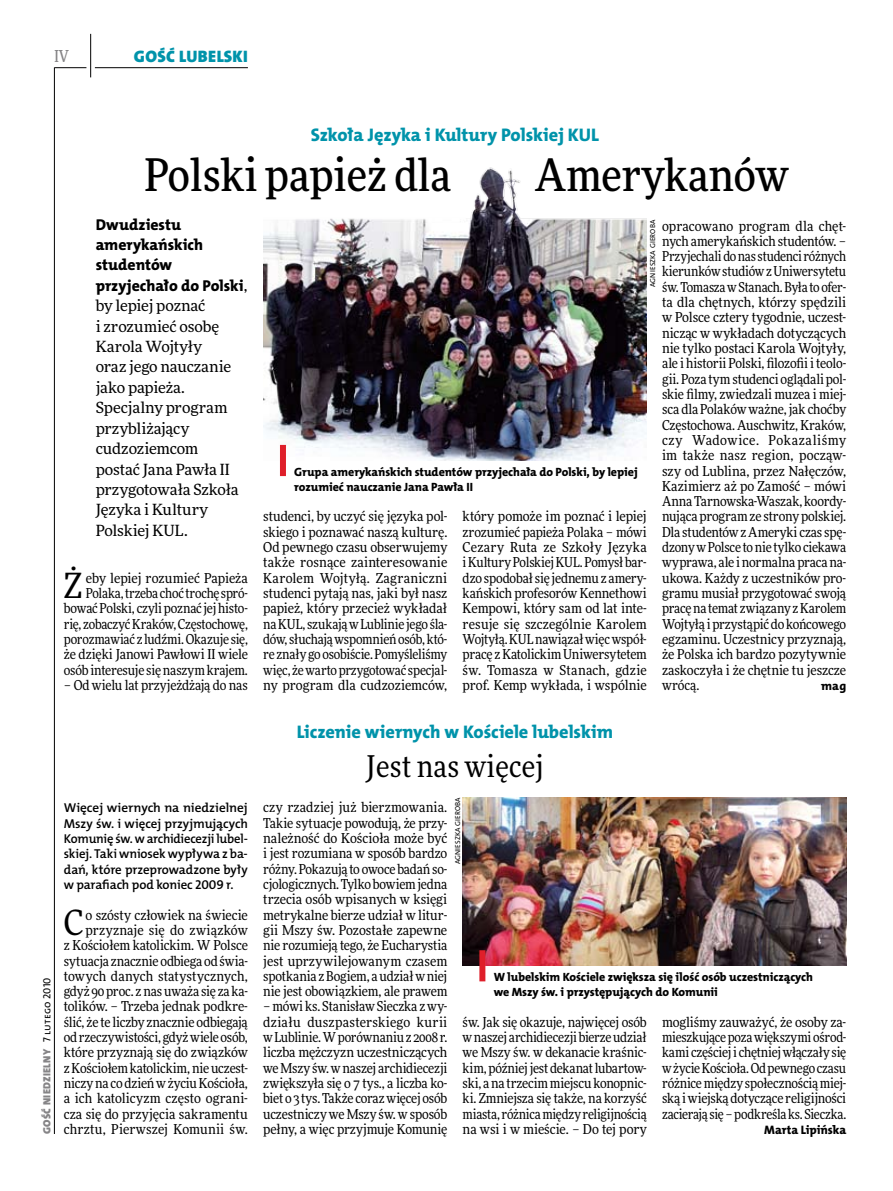
<style>
.page{position:relative;width:893px;height:1191px;background:#fff}
.page>*{position:absolute;margin:0;border:0;box-sizing:border-box;transform-origin:0 0}
.t1{font:500 45px "Freeday Narrow";color:#000}
.t2{font:34.8px "Freeday Narrow News";color:#000}
.t3{font:30px "Freeday Narrow News";letter-spacing:.01em;color:#000}
.t4{font:18.3px "The Mix HP8 Ex Bld";color:#0093aa}
.t5{font:16.65px "The Mix HP9 Blk";letter-spacing:.02em;color:#0093aa}
.t6{font:500 16.5px "Freeday Narrow";color:#858486;scale:.9 1}
.t7{font:15.75px/20.4px "The Mix HP8 Ex Bld";color:#000}
.t8{font:15.45px/20.4px "Freeday News";letter-spacing:-.01em;color:#000}
.t9{font:13.65px/15.3px "Freeday Narrow News";letter-spacing:-.01em;color:#000;text-align:justify}
.t10{font:12.9px/15.3px "The Mix HP6 Se Bld";letter-spacing:-.01em;color:#000;text-align:justify}
.t11{font:12.3px "The Mix HP8 Ex Bld";color:#000}
.t12{font:12px/15.3px "The Mix HP8 Ex Bld";letter-spacing:-.005em;color:#000}
.t13{font:10.5px "The Mix HP9 Blk";letter-spacing:.025em;color:#858486}
.t14{font:7.2px "The Mix HP5 Plain";letter-spacing:.005em;color:#000}
.s1{font-family:"Freeday News";font-size:15.45px}
.s2{font-family:"The Mix HP5 Plain";color:#000}
</style>
<div class="page">
<hr style="left:54px;top:67px;width:1px;height:1067px;background:#000">
<hr style="left:90px;top:34px;width:1px;height:43px;background:#000">
<hr style="left:54px;top:67px;width:32px;height:1px;background:#000">
<hr style="left:95px;top:67px;width:153px;height:1px;background:#000">
<img style="left:263px;top:167px;width:384px;height:293px">
<div style="left:280px;top:445px;width:6px;height:31px;background:#df1f2a"></div>
<img style="left:463px;top:797px;width:383px;height:168px">
<div style="left:479px;top:950px;width:6px;height:31px;background:#df1f2a"></div>
<p class="t6" style="left:54px;top:46px;width:17px">IV</p>
<p class="t5" style="left:134px;top:46px;width:115px">GOŚĆ LUBELSKI</p>
<h3 class="t4" style="left:311px;top:123px;width:290px">Szkoła Języka i Kultury Polskiej KUL</h3>
<h1 class="t1" style="left:144px;top:147px;width:308px">Polski papież dla</h1>
<h1 class="t1" style="left:535px;top:147px;width:255px">Amerykanów</h1>
<p class="t7" style="left:96px;top:214px;width:153px">Dwudziestu amerykańskich studentów przyjechało do Polski<span class="s1">,</span></p>
<p class="t8" style="left:96px;top:295px;width:145px">by lepiej poznać<br>i zrozumieć osobę<br>Karola Wojtyły<br>oraz jego nauczanie jako papieża.<br>Specjalny program przybliżający cudzoziemcom postać Jana Pawła II przygotowała Szkoła<br>Języka i Kultury<br>Polskiej KUL.</p>
<h2 class="t2" style="left:64px;top:564px;width:20px">Ż</h2>
<p class="t9" style="left:64px;top:570px;width:186px;text-align:right">eby lepiej rozumieć Papieża Polaka, trzeba choć trochę spró&shy;bować Polski, czyli poznać jejhisto&shy;rię, zobaczyć Kraków, Częstochowę, porozmawiać z ludźmi. Okazuje się, że dzięki Janowi Pawłowi II wiele osób interesuje się naszym krajem.</p>
<p class="t9" style="left:64px;top:677px;width:186px">– Od wielu lat przyjeżdżają do nas</p>
<p class="t13" style="left:40px;top:1134px;width:158px;rotate:-90deg">GOŚĆ NIEDZIELNY <span class="s2">7 lutego 2010</span></p>
<p class="t10" style="left:64px;top:800px;width:186px">Więcej wiernych na niedzielnej Mszy św. i więcej przyjmujących Komunię św. w archidiecezji lubel&shy;skiej. Taki wniosek wypływa z ba&shy;dań, które przeprowadzone były w parafiach pod koniec 2009 r.</p>
<h2 class="t2" style="left:64px;top:901px;width:21px">C</h2>
<p class="t9" style="left:64px;top:907px;width:186px;text-align:right">o szósty człowiek na świecie przyznaje się do związków<br>z Kościołem katolickim. W Polsce sytuacja znacznie odbiega od świa&shy;towych danych statystycznych, gdyż 90 proc. znas uważa się za ka&shy;tolików. – Trzeba jednak podkre&shy;ślić, że te liczby znacznie odbiegają od rzeczywistości, gdyż wiele osób, które przyznają się do związków zKościołem katolickim, nie uczest&shy;niczy na co dzień wżyciu Kościoła, a ich katolicyzm często ograni&shy;cza się do przyjęcia sakramentu chrztu, Pierwszej Komunii św.</p>
<p class="t14" style="left:648px;top:287px;width:68px;rotate:-90deg">Agnieszka Gieroba</p>
<p class="t9" style="left:662px;top:218px;width:186px">opracowano program dla chęt&shy;nych amerykańskich studentów. – Przyjechali donas studenci różnych kierunków studiów zUniwersytetu św. Tomasza wStanach. Była to ofer&shy;ta dla chętnych, którzy spędzili w Polsce cztery tygodnie, uczest&shy;nicząc w wykładach dotyczących nie tylko postaci Karola Wojtyły, ale i historii Polski, filozofii i teolo&shy;gii. Poza tym studenci oglądali pol&shy;skie filmy, zwiedzali muzea i miej&shy;sca dla Polaków ważne, jak choćby Częstochowa. Auschwitz, Kraków, czy Wadowice. Pokazaliśmy im także nasz region, począw&shy;szy od Lublina, przez Nałęczów, Kazimierz aż po Zamość – mówi Anna Tarnowska-Waszak, koordy&shy;nująca program ze strony polskiej.<br>Dla studentów zAmeryki czas spę&shy;dzony wPolsce tonie tylko ciekawa wyprawa, ale inormalna praca na&shy;ukowa. Każdy z uczestników pro&shy;gramu musiał przygotować swoją pracę na temat związany zKarolem Wojtyłą i przystąpić do końcowego egzaminu. Uczestnicy przyznają, że Polska ich bardzo pozytywnie zaskoczyła i że chętnie tu jeszcze wrócą.</p>
<p class="t12" style="left:294px;top:464px;width:345px">Grupa amerykańskich studentów przyjechała do Polski, by lepiej rozumieć nauczanie Jana Pawła II</p>
<p class="t9" style="left:263px;top:509px;width:186px">studenci, by uczyć się języka pol&shy;skiego i poznawać naszą kulturę.<br>Od pewnego czasu obserwujemy także rosnące zainteresowanie Karolem Wojtyłą. Zagraniczni studenci pytają nas, jaki był nasz papież, który przecież wykładał naKUL, szukają wLublinie jego śla&shy;dów, słuchają wspomnień osób, któ&shy;re znały go osobiście. Pomyśleliśmy więc, żewarto przygotować specjal&shy;ny program dla cudzoziemców,</p>
<p class="t9" style="left:463px;top:509px;width:186px">który pomoże im poznać i lepiej zrozumieć papieża Polaka – mówi Cezary Ruta ze Szkoły Języka iKultury Polskiej KUL. Pomysł bar&shy;dzo spodobałsię jednemu z amery&shy;kańskich profesorów Kennethowi Kempowi, który sam od lat inte&shy;resuje się szczególnie Karolem Wojtyłą. KUL nawiązał więc współ&shy;pracę zKatolickim Uniwersytetem św. Tomasza w Stanach, gdzie prof. Kemp wykłada, i wspólnie</p>
<p class="t11" style="left:821px;top:678px;width:26px">mag</p>
<h3 class="t4" style="left:297px;top:720px;width:318px">Liczenie wiernych w Kościele lubelskim</h3>
<h3 class="t3" style="left:366px;top:748px;width:179px">Jest nas więcej</h3>
<p class="t14" style="left:453px;top:864px;width:68px;rotate:-90deg">Agnieszka Gieroba</p>
<p class="t9" style="left:263px;top:799px;width:186px">czy rzadziej już bierzmowania.<br>Takie sytuacje powodują, że przy&shy;należność do Kościoła może być i jest rozumiana w sposób bardzo różny. Pokazują to owoce badań so&shy;cjologicznych. Tylko bowiem jedna trzecia osób wpisanych w księgi metrykalne bierze udział w litur&shy;gii Mszy św. Pozostałe zapewne nie rozumieją tego, że Eucharystia jest uprzywilejowanym czasem spotkania zBogiem, audział wniej nie jest obowiązkiem, ale prawem</p>
<p class="t9" style="left:263px;top:998px;width:186px">– mówi ks. Stanisław Sieczka zwy&shy;działu duszpasterskiego kurii wLublinie. Wporównaniu z 2008 r. liczba mężczyzn uczestniczących weMszy św. wnaszej archidiecezji zwiększyła się o 7 tys., a liczba ko&shy;biet o 3 tys. Także coraz więcej osób uczestniczy we Mszy św. w sposób pełny, a więc przyjmuje Komunię</p>
<p class="t12" style="left:494px;top:969px;width:321px">W lubelskim Kościele zwiększa się ilość osób uczestniczących we Mszy św. i przystępujących do Komunii</p>
<p class="t9" style="left:463px;top:1014px;width:186px">św. Jak się okazuje, najwięcej osób wnaszej archidiecezji bierze udział we Mszy św. w dekanacie kraśnic&shy;kim, później jest dekanat lubartow&shy;ski, ana trzecim miejscu konopnic&shy;ki. Zmniejsza się także, na korzyść miasta, różnica między religijnością na wsi i w mieście. – Do tej pory</p>
<p class="t9" style="left:662px;top:1014px;width:186px">mogliśmy zauważyć, że osoby za&shy;mieszkujące poza większymi ośrod&shy;kami częściej i chętniej włączały się wżycie Kościoła. Odpewnego czasu różnice między społecznością miej&shy;ską iwiejską dotyczące religijności zacierają się – podkreśla ks. Sieczka.</p>
<p class="t11" style="left:764px;top:1122px;width:83px">Marta Lipińska</p>
</div>
